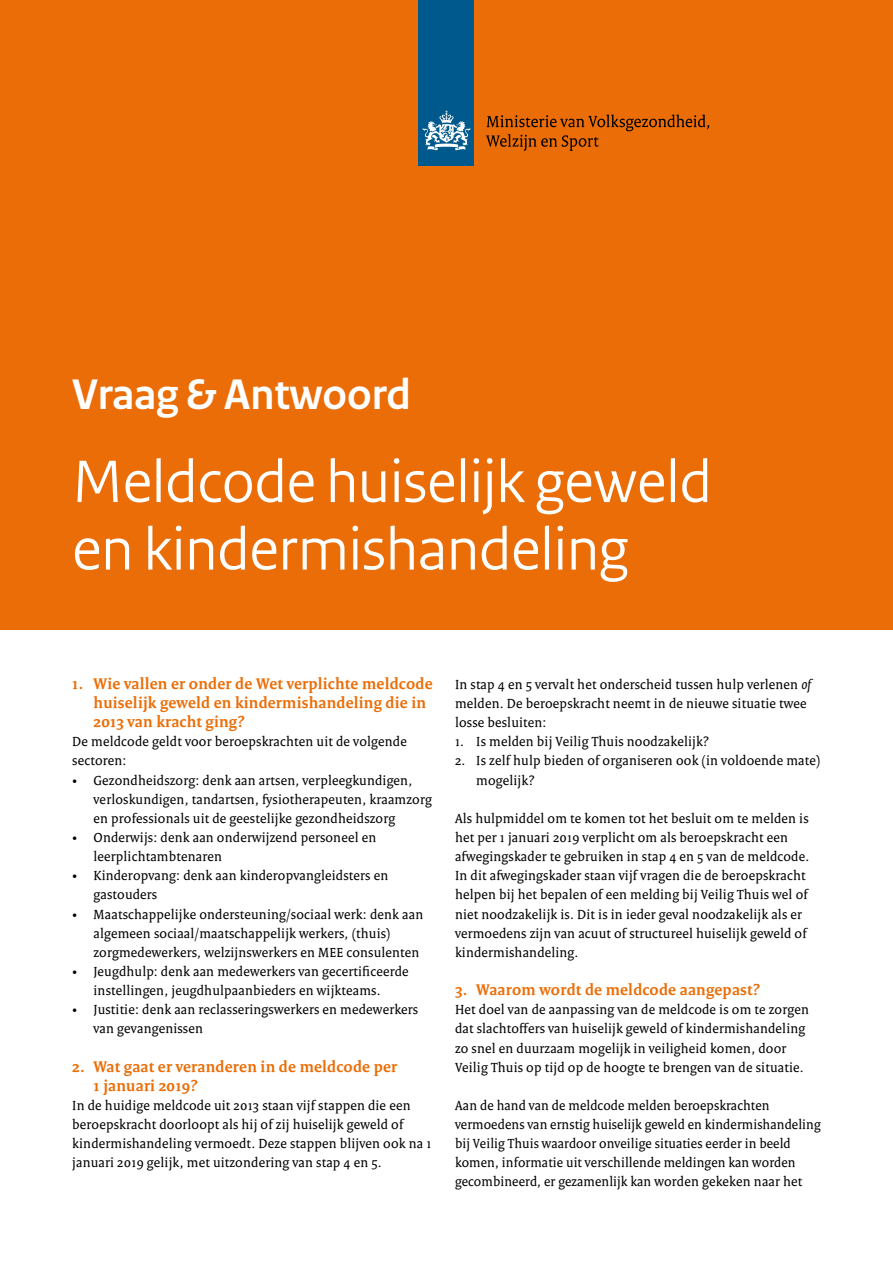
<style>
.page{position:relative;width:893px;height:1263px;background:#fff}
.page>*{position:absolute;margin:0;border:0;box-sizing:border-box;transform-origin:0 0}
.vws_01_-_Titel_Sans{font:63px/67.5px "Rijksoverheid Sans Heading";color:#fff}
.vws_03_-_Subtitel{font:700 45px "Rijksoverheid Sans Heading";color:#fff}
.vws_08_-_Tussenkop_t{font:700 16.5px/19.2px "Rijksoverheid Serif";letter-spacing:.015em;color:#eb6d07}
.vws_11_-_Plat{font:14.25px/19.2px "Rijksoverheid Serif";letter-spacing:.015em;color:#000}
.s1{font-style:italic}
</style>
<div class="page">
<div style="left:0;top:0;width:893px;height:629px;background:#eb6d07"></div>
<div style="left:419px;top:0;width:55px;height:166px;background:#00598d"></div>
<svg style="left:423px;top:110px;width:47px;height:41px"></svg>
<svg style="left:486px;top:115px;width:223px;height:36px"></svg>
<p class="vws_03_-_Subtitel" style="left:72px;top:369px;width:340px">Vraag &amp; Antwoord</p>
<p class="vws_01_-_Titel_Sans" style="left:72px;top:449px;width:641px">Meldcode huiselijk geweld en kindermishandeling</p>
<p class="vws_08_-_Tussenkop_t" style="left:94px;top:674px;width:341px;text-indent:-21px">1. Wie vallen er onder de Wet verplichte meldcode huiselijk geweld en kindermishandeling die in<br>2013 van kracht ging?</p>
<p class="vws_11_-_Plat" style="left:72px;top:732px;width:336px">De meldcode geldt voor beroepskrachten uit de volgende sectoren:</p>
<p class="vws_11_-_Plat" style="left:94px;top:770px;width:340px;text-indent:-21px">• Gezondheidszorg: denk aan artsen, verpleegkundigen, verloskundigen, tandartsen, fysiotherapeuten, kraamzorg en professionals uit de geestelijke gezondheidszorg</p>
<p class="vws_11_-_Plat" style="left:94px;top:828px;width:284px;text-indent:-21px">• Onderwijs: denk aan onderwijzend personeel en leerplichtambtenaren</p>
<p class="vws_11_-_Plat" style="left:94px;top:866px;width:296px;text-indent:-21px">• Kinderopvang: denk aan kinderopvangleidsters en gastouders</p>
<p class="vws_11_-_Plat" style="left:94px;top:904px;width:331px;text-indent:-21px">• Maatschappelijke ondersteuning/sociaal werk: denk aan algemeen sociaal/maatschappelijk werkers, (thuis) zorgmedewerkers, welzijnswerkers en MEE consulenten</p>
<p class="vws_11_-_Plat" style="left:72px;top:962px;width:338px;text-align:center">• Jeugdhulp: denk aan medewerkers van gecertificeerde instellingen, jeugdhulpaanbieders en wijkteams.</p>
<p class="vws_11_-_Plat" style="left:94px;top:1000px;width:326px;text-indent:-21px">• Justitie: denk aan reclasseringswerkers en medewerkers van gevangenissen</p>
<p class="vws_08_-_Tussenkop_t" style="left:94px;top:1056px;width:305px;text-indent:-21px">2. Wat gaat er veranderen in de meldcode per<br>1 januari 2019?</p>
<p class="vws_11_-_Plat" style="left:72px;top:1095px;width:361px">In de huidige meldcode uit 2013 staan vijf stappen die een beroepskracht doorloopt als hij of zij huiselijk geweld of kindermishandeling vermoedt. Deze stappen blijven ook na 1 januari 2019 gelijk, met uitzondering van stap 4 en 5.</p>
<p class="vws_11_-_Plat" style="left:455px;top:675px;width:358px">In stap 4 en 5 vervalt het onderscheid tussen hulp verlenen <span class="s1">of </span>melden. De beroepskracht neemt in de nieuwe situatie twee losse besluiten:</p>
<p class="vws_11_-_Plat" style="left:455px;top:732px;width:256px">1. Is melden bij Veilig Thuis noodzakelijk?</p>
<p class="vws_11_-_Plat" style="left:476px;top:751px;width:346px;text-indent:-21px">2. Is zelf hulp bieden of organiseren ook (in voldoende mate) mogelijk?</p>
<p class="vws_11_-_Plat" style="left:455px;top:808px;width:356px">Als hulpmiddel om te komen tot het besluit om te melden is het per 1 januari 2019 verplicht om als beroepskracht een afwegingskader te gebruiken in stap 4 en 5 van de meldcode.<br>In dit afwegingskader staan vijf vragen die de beroepskracht helpen bij het bepalen of een melding bij Veilig Thuis wel of niet noodzakelijk is. Dit is in ieder geval noodzakelijk als er vermoedens zijn van acuut of structureel huiselijk geweld of kindermishandeling.</p>
<p class="vws_08_-_Tussenkop_t" style="left:455px;top:980px;width:307px">3. Waarom wordt de meldcode aangepast?</p>
<p class="vws_11_-_Plat" style="left:455px;top:1000px;width:355px">Het doel van de aanpassing van de meldcode is om te zorgen dat slachtoffers van huiselijk geweld of kindermishandeling zo snel en duurzaam mogelijk in veiligheid komen, door Veilig Thuis op tijd op de hoogte te brengen van de situatie.</p>
<p class="vws_11_-_Plat" style="left:455px;top:1095px;width:367px">Aan de hand van de meldcode melden beroepskrachten vermoedens van ernstig huiselijk geweld en kindermishandeling bij Veilig Thuis waardoor onveilige situaties eerder in beeld komen, informatie uit verschillende meldingen kan worden gecombineerd, er gezamenlijk kan worden gekeken naar het</p>
</div>
